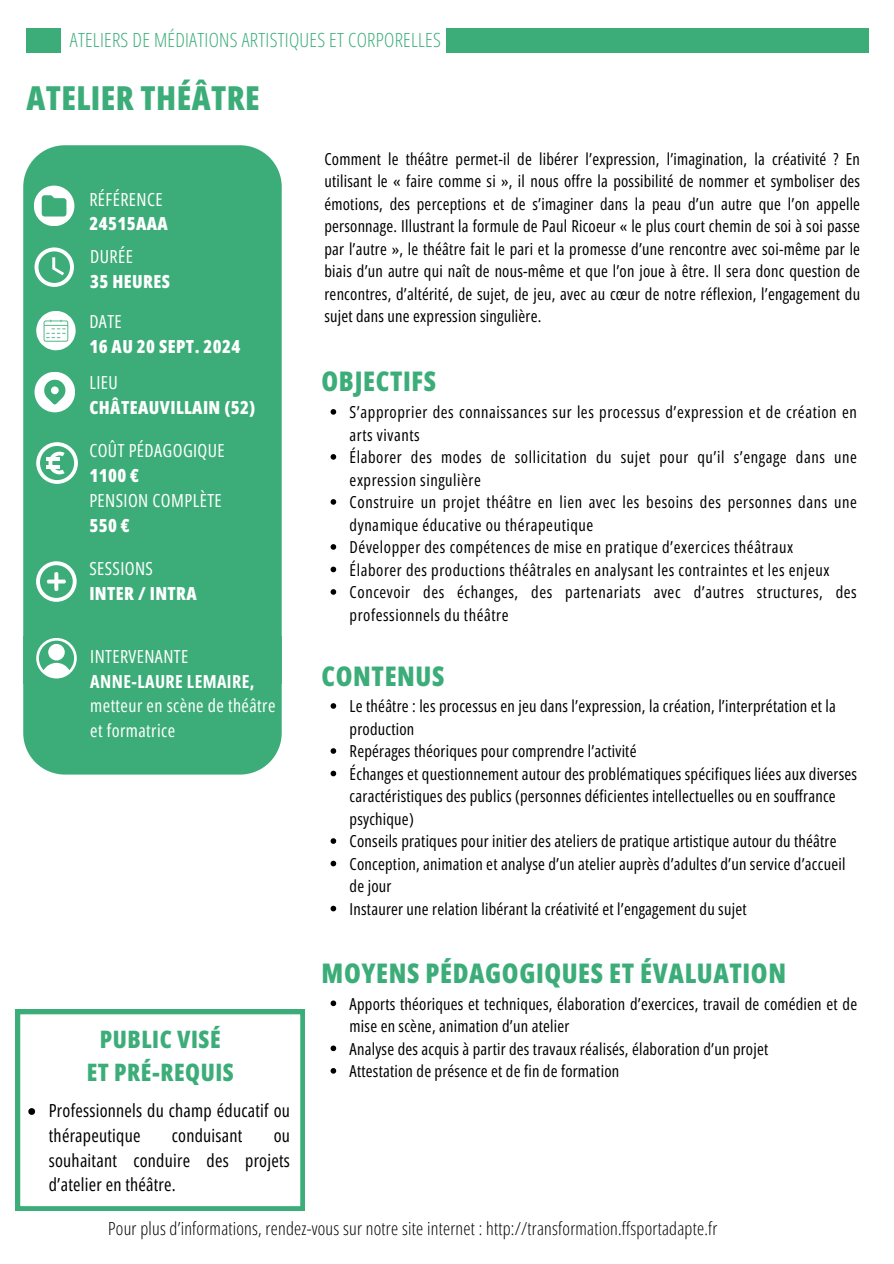
<style>
.page{position:relative;width:894px;height:1264px;background:#fff}
.page>*{position:absolute;margin:0;border:0;box-sizing:border-box;transform-origin:0 0}
.t1{font:800 33px "Open Sans Condensed";letter-spacing:.015em;color:#3cad79}
.t2{font:800 27px "Open Sans Condensed";letter-spacing:.025em;color:#3cad79}
.t3{font:800 24px "Open Sans Condensed";letter-spacing:.025em;color:#3cad79}
.t4{font:300 19.5px "Open Sans Condensed";letter-spacing:.015em;color:#3cad79}
.t5{font:18px/24.8px "Open Sans Condensed";letter-spacing:.025em;color:#fff}
.t6{font:18px/24.8px "Open Sans Condensed";letter-spacing:.015em;color:#000}
.t7{font:300 18px "Open Sans Condensed";letter-spacing:.015em;color:#000}
.t8{font:800 18px "Open Sans Condensed";letter-spacing:.025em;color:#fff}
.t9{font:700 18px "Open Sans Condensed";letter-spacing:.025em;color:#fff}
.t10{font:16.5px/22.5px "Open Sans Condensed";letter-spacing:.015em;color:#000}
.t11{font:16.5px/22.5px "Open Sans Condensed";letter-spacing:.035em;color:#000}
</style>
<div class="page">
<div style="left:446px;top:28px;width:422px;height:25px;background:#3cad79"></div>
<div style="left:26px;top:29px;width:35px;height:24px;background:#3cad79"></div>
<div style="left:23px;top:637px;width:258px;height:137px;background:#3cad79"></div>
<div style="left:23px;top:145px;width:258px;height:538px;background:#3cad79"></div>
<svg style="left:34px;top:186px;width:40px;height:40px"></svg>
<svg style="left:34px;top:247px;width:40px;height:40px"></svg>
<svg style="left:36px;top:311px;width:40px;height:39px"></svg>
<svg style="left:34px;top:372px;width:41px;height:40px"></svg>
<svg style="left:36px;top:442px;width:42px;height:42px"></svg>
<hr style="left:47px;top:457px;width:13px;height:4px;background:#fff">
<svg style="left:36px;top:561px;width:41px;height:41px"></svg>
<svg style="left:36px;top:638px;width:41px;height:40px"></svg>
<div style="left:48px;top:644px;width:17px;height:16px;background:#fff;border-radius:50%"></div>
<svg style="left:16px;top:1009px;width:289px;height:201px"></svg>
<svg style="left:330px;top:409px;width:6px;height:5px"></svg>
<svg style="left:330px;top:454px;width:6px;height:5px"></svg>
<svg style="left:330px;top:499px;width:6px;height:5px"></svg>
<svg style="left:330px;top:544px;width:6px;height:5px"></svg>
<svg style="left:330px;top:566px;width:6px;height:6px"></svg>
<svg style="left:330px;top:589px;width:6px;height:5px"></svg>
<svg style="left:28px;top:1108px;width:7px;height:6px"></svg>
<svg style="left:330px;top:1000px;width:6px;height:6px"></svg>
<svg style="left:330px;top:1045px;width:6px;height:6px"></svg>
<svg style="left:330px;top:1068px;width:6px;height:5px"></svg>
<svg style="left:330px;top:703px;width:6px;height:5px"></svg>
<svg style="left:330px;top:748px;width:6px;height:5px"></svg>
<svg style="left:330px;top:770px;width:6px;height:6px"></svg>
<svg style="left:330px;top:838px;width:6px;height:5px"></svg>
<svg style="left:330px;top:860px;width:6px;height:6px"></svg>
<svg style="left:330px;top:905px;width:6px;height:6px"></svg>
<p class="t4" style="left:70px;top:26px;width:372px">ATELIERS DE MÉDIATIONS ARTISTIQUES ET CORPORELLES</p>
<p class="t1" style="left:26px;top:74px;width:235px">ATELIER THÉÂTRE</p>
<p class="t5" style="left:89px;top:186px;width:75px">RÉFÉRENCE</p>
<p class="t8" style="left:89px;top:211px;width:80px">24515AAA</p>
<p class="t5" style="left:90px;top:244px;width:44px">DURÉE</p>
<p class="t8" style="left:90px;top:269px;width:81px">35 HEURES</p>
<p class="t5" style="left:89px;top:309px;width:34px">DATE</p>
<p class="t8" style="left:89px;top:334px;width:153px">16 AU 20 SEPT. 2024</p>
<p class="t5" style="left:89px;top:369px;width:30px">LIEU</p>
<p class="t8" style="left:89px;top:394px;width:167px">CHÂTEAUVILLAIN (52)</p>
<p class="t5" style="left:89px;top:438px;width:137px">COÛT PÉDAGOGIQUE</p>
<p class="t8" style="left:89px;top:463px;width:51px">1100 €</p>
<p class="t5" style="left:89px;top:487px;width:134px">PENSION COMPLÈTE</p>
<p class="t8" style="left:89px;top:512px;width:42px">550 €</p>
<p class="t5" style="left:89px;top:556px;width:65px">SESSIONS</p>
<p class="t8" style="left:89px;top:581px;width:109px">INTER / INTRA</p>
<p class="t5" style="left:90px;top:643px;width:99px">INTERVENANTE</p>
<p class="t9" style="left:90px;top:668px;width:166px">ANNE-LAURE LEMAIRE,</p>
<p class="t5" style="left:90px;top:693px;width:187px">metteur en scène de théâtre et formatrice</p>
<p class="t3" style="left:100px;top:1022px;width:122px">PUBLIC VISÉ</p>
<p class="t3" style="left:87px;top:1055px;width:149px">ET PRÉ-REQUIS</p>
<p class="t6" style="left:49px;top:1097px;width:242px">Professionnels du champ éducatif ou thérapeutique</p>
<p class="t6" style="left:172px;top:1122px;width:72px">conduisant</p>
<p class="t6" style="left:49px;top:1122px;width:242px;text-align:justify;text-indent:225px">ou souhaitant conduire des projets d’atelier en théâtre.</p>
<p class="t10" style="left:324px;top:147px;width:537px;text-align:justify">Comment le théâtre permet-il de libérer l’expression, l’imagination, la créativité ? En utilisant le « faire comme si », il nous offre la possibilité de nommer et symboliser des émotions, des perceptions et de s’imaginer dans la peau d’un autre que l’on appelle personnage. Illustrant la formule de Paul Ricoeur « le plus court chemin de soi à soi passe par l’autre », le théâtre fait le pari et la promesse d’une rencontre avec soi-même par le biais d’un autre qui naît de nous-même et que l’on joue à être. Il sera donc question de rencontres, d’altérité, de sujet, de jeu, avec au cœur de notre réflexion, l’engagement du sujet dans une expression singulière.</p>
<p class="t2" style="left:321px;top:362px;width:116px">OBJECTIFS</p>
<p class="t11" style="left:349px;top:400px;width:508px">S’approprier des connaissances sur les processus d’expression et de création en arts vivants</p>
<p class="t11" style="left:349px;top:445px;width:508px">Élaborer des modes de sollicitation du sujet pour qu’il s’engage dans une expression singulière</p>
<p class="t11" style="left:349px;top:490px;width:508px">Construire un projet théâtre en lien avec les besoins des personnes dans une dynamique éducative ou thérapeutique</p>
<p class="t11" style="left:349px;top:535px;width:445px">Développer des compétences de mise en pratique d’exercices théâtraux</p>
<p class="t11" style="left:349px;top:558px;width:481px">Élaborer des productions théâtrales en analysant les contraintes et les enjeux</p>
<p class="t11" style="left:349px;top:580px;width:508px">Concevoir des échanges, des partenariats avec d’autres structures, des professionnels du théâtre</p>
<p class="t2" style="left:321px;top:657px;width:124px">CONTENUS</p>
<p class="t10" style="left:349px;top:694px;width:487px">Le théâtre : les processus en jeu dans l’expression, la création, l’interprétation et la production</p>
<p class="t10" style="left:349px;top:739px;width:288px">Repérages théoriques pour comprendre l’activité</p>
<p class="t10" style="left:349px;top:762px;width:508px">Échanges et questionnement autour des problématiques spécifiques liées aux diverses caractéristiques des publics (personnes déficientes intellectuelles ou en souffrance psychique)</p>
<p class="t10" style="left:349px;top:829px;width:488px">Conseils pratiques pour initier des ateliers de pratique artistique autour du théâtre</p>
<p class="t10" style="left:349px;top:852px;width:497px">Conception, animation et analyse d’un atelier auprès d’adultes d’un service d’accueil de jour</p>
<p class="t10" style="left:349px;top:897px;width:398px">Instaurer une relation libérant la créativité et l’engagement du sujet</p>
<p class="t2" style="left:321px;top:954px;width:466px">MOYENS PÉDAGOGIQUES ET ÉVALUATION</p>
<p class="t10" style="left:349px;top:991px;width:509px">Apports théoriques et techniques, élaboration d’exercices, travail de comédien et de mise en scène, animation d’un atelier</p>
<p class="t10" style="left:349px;top:1036px;width:420px">Analyse des acquis à partir des travaux réalisés, élaboration d’un projet</p>
<p class="t10" style="left:349px;top:1059px;width:271px">Attestation de présence et de fin de formation</p>
<p class="t7" style="left:108px;top:1215px;width:610px">Pour plus d’informations, rendez-vous sur notre site internet : http://transformation.ffsportadapte.fr</p>
</div>
